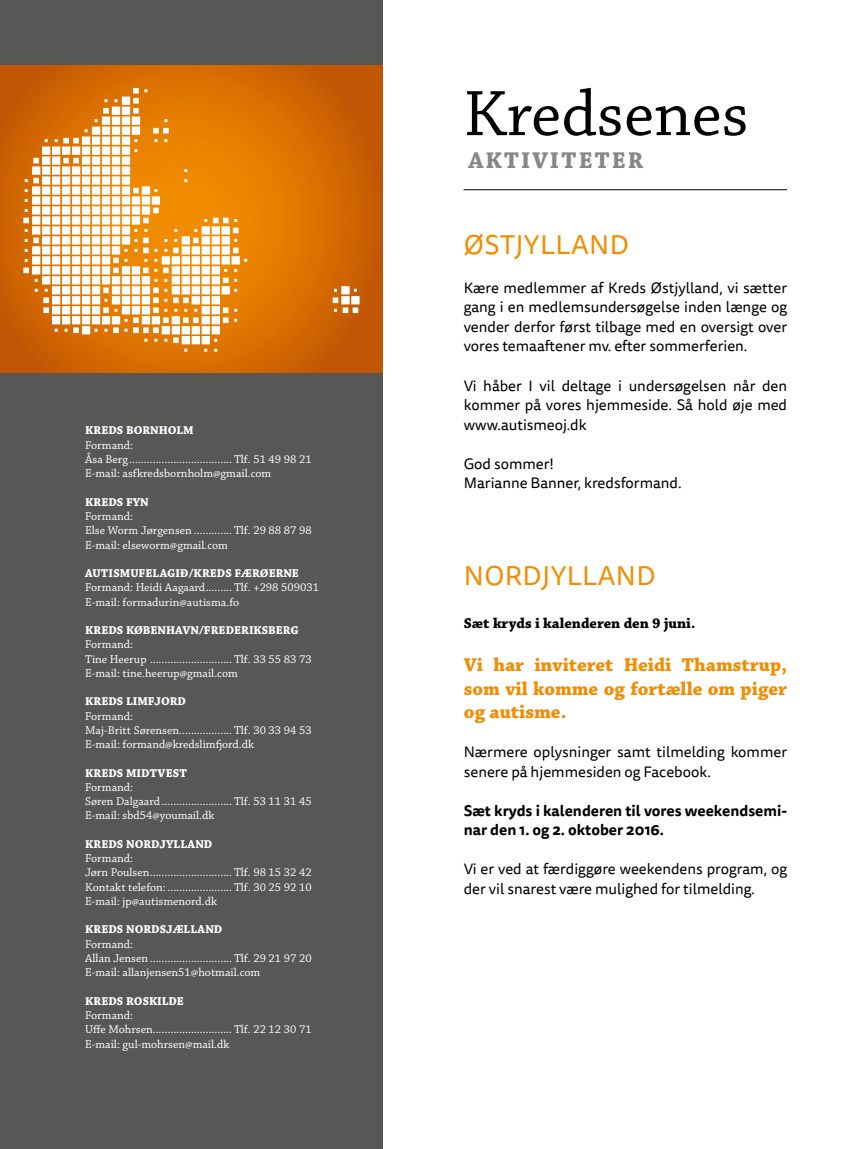
<style>
.page{position:relative;width:851px;height:1149px;background:#fff}
.page>*{position:absolute;margin:0;border:0;box-sizing:border-box;transform-origin:0 0}
.t1{font:67.5px "Chaparral Pro";color:#000}
.t2{font:27px "Tisa Sans Pro";letter-spacing:.01em;color:#f28c00}
.t3{font:700 24px "Chaparral Pro";letter-spacing:.09em;color:#878787}
.t4{font:700 19.5px/23.4px "Chaparral Pro";color:#f28c00;text-align:justify}
.t5{font:15px/19.5px "Tisa Sans Pro";color:#000}
.t6{font:700 15px/19.5px "Tisa Sans Pro";color:#000}
.t7{font:700 15px "Chaparral Pro";color:#000}
.t8{font:12px/14.2px "Chaparral Pro";color:#fff}
.t9{font:700 12px "Chaparral Pro";letter-spacing:.005em;color:#fff}
</style>
<div class="page">
<div style="left:0;top:0;width:383px;height:1148px;background:#575756"></div>
<svg style="left:0;top:66px;width:383px;height:306px;background:#ca5f02"></svg>
<svg style="left:23px;top:88px;width:336px;height:263px;background:#e59338"></svg>
<hr style="left:463px;top:189px;width:323px;height:1px;background:#000">
<p class="t9" style="left:85px;top:423px;width:110px">KREDS BORNHOLM</p>
<p class="t8" style="left:85px;top:438px;width:228px">Formand:<br>Åsa Berg................................... Tlf. 51 49 98 21<br>E-mail: asfkredsbornholm@gmail.com</p>
<p class="t9" style="left:85px;top:494px;width:65px">KREDS FYN</p>
<p class="t8" style="left:85px;top:509px;width:228px">Formand:<br>Else Worm Jørgensen ............. Tlf. 29 88 87 98<br>E-mail: elseworm@gmail.com</p>
<p class="t9" style="left:85px;top:566px;width:215px">AUTISMUFELAGIÐ/KREDS FÆRØERNE</p>
<p class="t8" style="left:85px;top:580px;width:235px">Formand: Heidi Aagaard......... Tlf. +298 509031<br>E-mail: formadurin@autisma.fo</p>
<p class="t9" style="left:85px;top:623px;width:215px">KREDS KØBENHAVN/FREDERIKSBERG</p>
<p class="t8" style="left:85px;top:637px;width:228px">Formand:<br>Tine Heerup ............................ Tlf. 33 55 83 73<br>E-mail: tine.heerup@gmail.com</p>
<p class="t9" style="left:85px;top:694px;width:103px">KREDS LIMFJORD</p>
<p class="t8" style="left:85px;top:709px;width:228px">Formand:<br>Maj-Britt Sørensen.................. Tlf. 30 33 94 53<br>E-mail: formand@kredslimfjord.dk</p>
<p class="t9" style="left:85px;top:765px;width:103px">KREDS MIDTVEST</p>
<p class="t8" style="left:85px;top:780px;width:228px">Formand:<br>Søren Dalgaard ........................ Tlf. 53 11 31 45<br>E-mail: sbd54@youmail.dk</p>
<p class="t9" style="left:85px;top:836px;width:129px">KREDS NORDJYLLAND</p>
<p class="t8" style="left:85px;top:851px;width:228px">Formand:<br>Jørn Poulsen............................ Tlf. 98 15 32 42<br>Kontakt telefon: ...................... Tlf. 30 25 92 10<br>E-mail: jp@autismenord.dk</p>
<p class="t9" style="left:85px;top:922px;width:139px">KREDS NORDSJÆLLAND</p>
<p class="t8" style="left:85px;top:937px;width:228px">Formand:<br>Allan Jensen ............................ Tlf. 29 21 97 20<br>E-mail: allanjensen51@hotmail.com</p>
<p class="t9" style="left:85px;top:993px;width:100px">KREDS ROSKILDE</p>
<p class="t8" style="left:85px;top:1008px;width:228px">Formand:<br>Uffe Mohrsen........................... Tlf. 22 12 30 71<br>E-mail: gul-mohrsen@mail.dk</p>
<h1 class="t1" style="left:463px;top:76px;width:286px">Kredsenes</h1>
<h3 class="t3" style="left:468px;top:146px;width:176px">AKTIVITETER</h3>
<h2 class="t2" style="left:464px;top:226px;width:166px">ØSTJYLLAND</h2>
<p class="t5" style="left:463px;top:278px;width:325px;text-align:justify">Kære medlemmer af Kreds Østjylland, vi sætter gang i en medlemsundersøgelse inden længe og vender derfor først tilbage med en oversigt over vores temaaftener mv. efter sommerferien.</p>
<p class="t5" style="left:463px;top:376px;width:325px;text-align:justify">Vi håber I vil deltage i undersøgelsen når den kommer på vores hjemmeside. Så hold øje med www.autismeoj.dk</p>
<p class="t5" style="left:463px;top:454px;width:219px">God sommer!<br>Marianne Banner, kredsformand.</p>
<h2 class="t2" style="left:464px;top:557px;width:193px">NORDJYLLAND</h2>
<p class="t7" style="left:463px;top:614px;width:233px">Sæt kryds i kalenderen den 9 juni.</p>
<h3 class="t4" style="left:463px;top:653px;width:325px">Vi har inviteret Heidi Thamstrup, som vil komme og fortælle om piger og autisme.</h3>
<p class="t5" style="left:463px;top:742px;width:325px">Nærmere oplysninger samt tilmelding kommer senere på hjemmesiden og Facebook.</p>
<p class="t6" style="left:463px;top:800px;width:325px">Sæt kryds i kalenderen til vores weekendsemi&shy;nar den 1. og 2. oktober 2016.</p>
<p class="t5" style="left:463px;top:859px;width:325px">Vi er ved at færdiggøre weekendens program, og der vil snarest være mulighed for tilmelding.</p>
</div>
